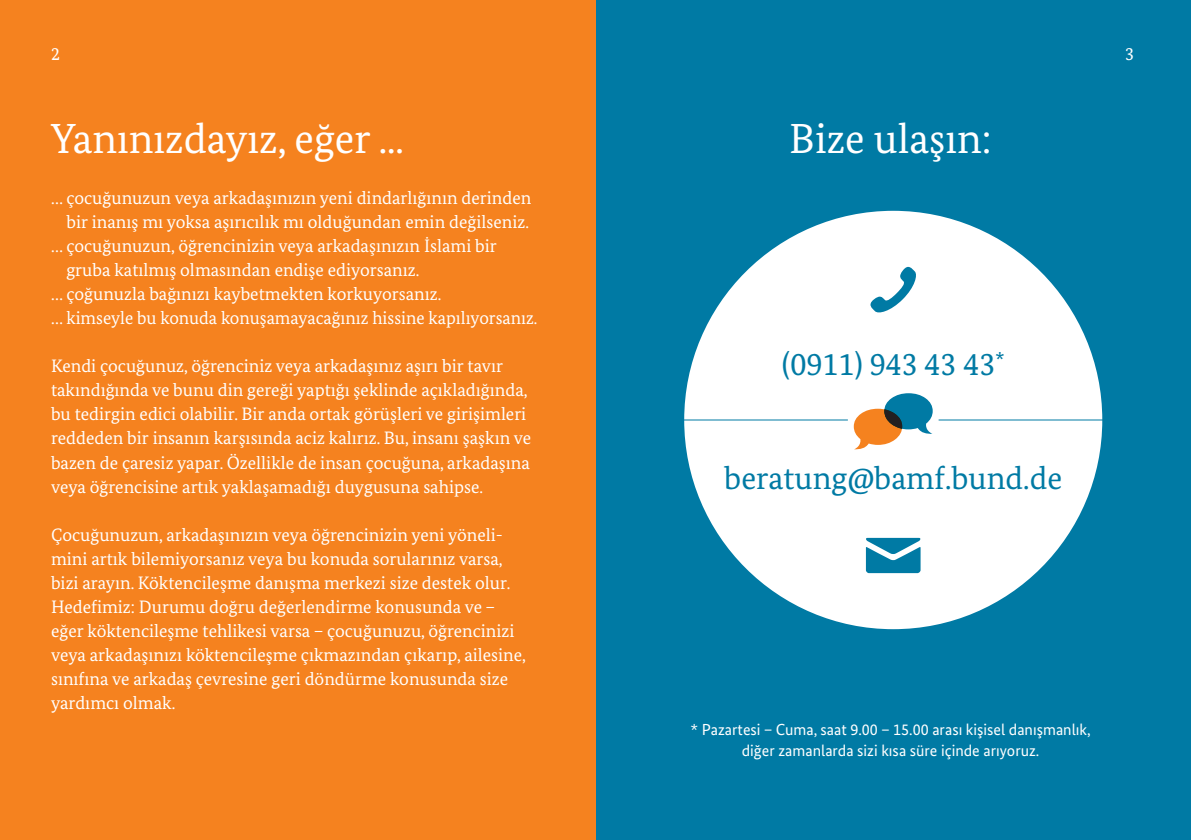
<style>
.page{position:relative;width:1191px;height:840px;background:#fff}
.page>*{position:absolute;margin:0;border:0;box-sizing:border-box;transform-origin:0 0}
.t1{font:42px "Bundes Serif";color:#fff}
.t2{font:32px "Bundes Serif";color:#007aa4}
.t3{font:18px/24px "Bundes Serif";color:#fff}
.t4{font:16px/21px "Bundes Sans";color:#fff;text-align:center}
</style>
<div class="page">
<div style="left:595px;top:0;width:596px;height:839px;background:#007aa4"></div>
<div style="left:0;top:0;width:595px;height:839px;background:#f5821f"></div>
<div style="left:684px;top:211px;width:418px;height:417px;background:#fff;border-radius:50%"></div>
<svg style="left:865px;top:537px;width:56px;height:35px"></svg>
<svg style="left:870px;top:266px;width:46px;height:47px"></svg>
<hr style="left:632px;top:419px;width:216px;height:1px;background:#007aa4">
<svg style="left:853px;top:393px;width:79px;height:56px"></svg>
<hr style="left:938px;top:419px;width:202px;height:1px;background:#007aa4">
<p class="t3" style="left:51px;top:42px;width:10px">2</p>
<p class="t3" style="left:1125px;top:42px;width:10px">3</p>
<h1 class="t1" style="left:51px;top:113px;width:354px">Yanınızdayız, eğer ...</h1>
<p class="t3" style="left:51px;top:186px;width:482px">… çocuğunuzun veya arkadaşınızın yeni dindarlığının derinden</p>
<p class="t3" style="left:66px;top:210px;width:464px">bir inanış mı yoksa aşırıcılık mı olduğundan emin değilseniz.</p>
<p class="t3" style="left:51px;top:234px;width:447px">… çocuğunuzun, öğrencinizin veya arkadaşınızın İslami bir</p>
<p class="t3" style="left:66px;top:258px;width:354px">gruba katılmış olmasından endişe ediyorsanız.</p>
<p class="t3" style="left:51px;top:282px;width:392px">… çoğunuzla bağınızı kaybetmekten korkuyorsanız.</p>
<p class="t3" style="left:51px;top:306px;width:488px">… kimseyle bu konuda konuşamayacağınız hissine kapılıyorsanız.</p>
<p class="t3" style="left:51px;top:354px;width:481px">Kendi çocuğunuz, öğrenciniz veya arkadaşınız aşırı bir tavır takındığında ve bunu din gereği yaptığı şeklinde açıkladığında, bu tedirgin edici olabilir. Bir anda ortak görüşleri ve girişimleri reddeden bir insanın karşısında aciz kalırız. Bu, insanı şaşkın ve bazen de çaresiz yapar. Özellikle de insan çocuğuna, arkadaşına veya öğrencisine artık yaklaşamadığı duygusuna sahipse.</p>
<p class="t3" style="left:51px;top:522px;width:476px">Çocuğunuzun, arkadaşınızın veya öğrencinizin yeni yöneli&shy;mini artık bilemiyorsanız veya bu konuda sorularınız varsa, bizi arayın. Köktencileşme danışma merkezi size destek olur.<br>Hedefimiz: Durumu doğru değerlendirme konusunda ve – eğer köktencileşme tehlikesi varsa – çocuğunuzu, öğrencinizi veya arkadaşınızı köktencileşme çıkmazından çıkarıp, ailesine, sınıfına ve arkadaş çevresine geri döndürme konusunda size yardımcı olmak.</p>
<h1 class="t1" style="left:789px;top:113px;width:204px">Bize ulaşın:</h1>
<h2 class="t2" style="left:782px;top:344px;width:224px">(0911) 943 43 43<sup>*</sup></h2>
<h2 class="t2" style="left:724px;top:458px;width:339px">beratung@bamf.bund.de</h2>
<p class="t4" style="left:690px;top:718px;width:402px">* Pazartesi – Cuma, saat 9.00 – 15.00 arası kişisel danışmanlık, diğer zamanlarda sizi kısa süre içinde arıyoruz.</p>
</div>
